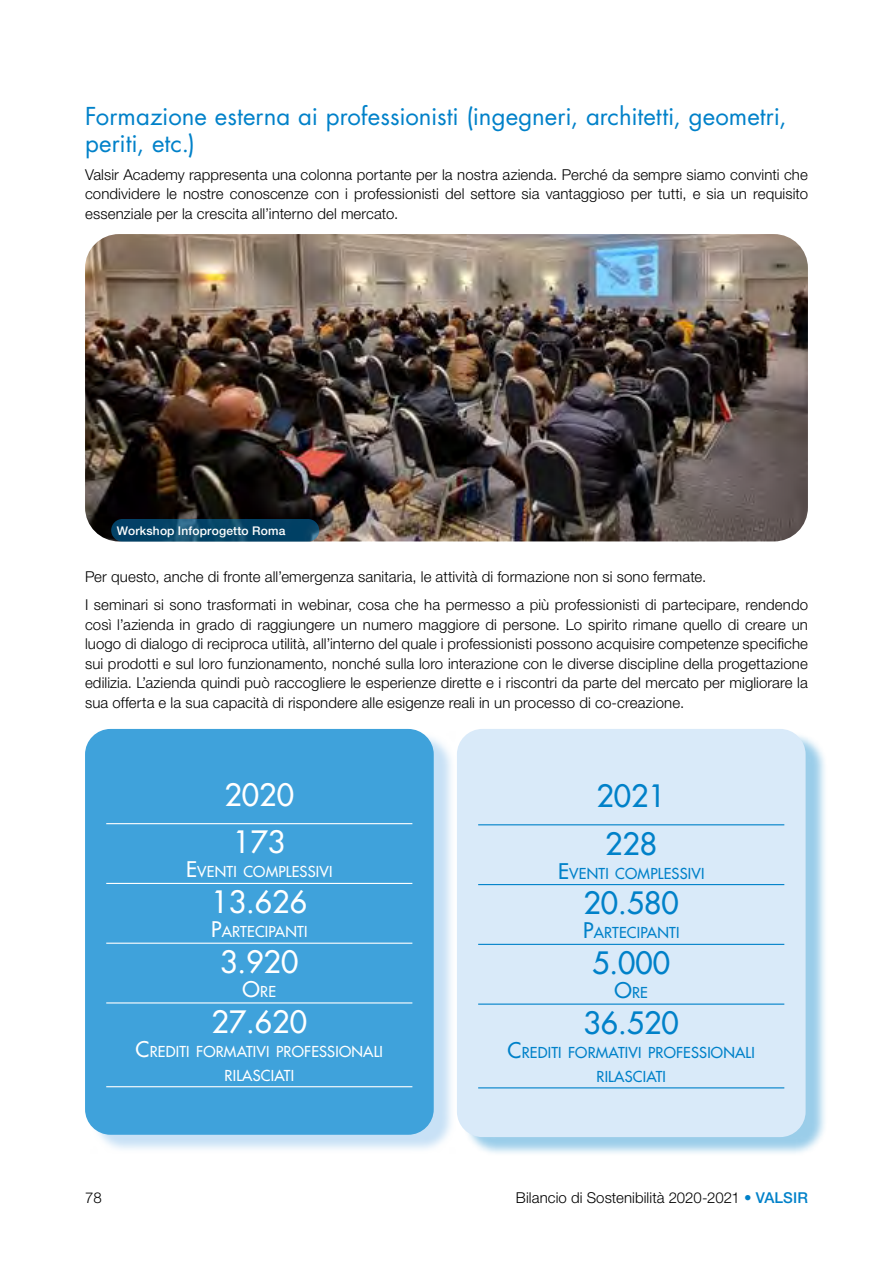
<style>
.page{position:relative;width:893px;height:1263px;background:#fff}
.page>*{position:absolute;margin:0;border:0;box-sizing:border-box;transform-origin:0 0}
.t1{font:30px/47.2px "Futura LT";color:#0081c9}
.t2{font:30px/47.2px "Futura LT";color:#fff}
.t3{font:24px/27px "Futura LT";color:#0081c9}
.t4{font:300 15px/19.5px "Helvetica Neue LT";letter-spacing:.005em;color:#000;text-align:justify}
.t5{font:14.7px "Futura LT";letter-spacing:.015em;color:#0081c9}
.t6{font:14.7px "Futura LT";letter-spacing:.015em;color:#fff}
.t7{font:500 12px "Helvetica Neue LT";letter-spacing:.015em;color:#fff}
.s1{font-size:21px}
.s2{color:#0081c9}
.s3{font-weight:500;color:#0081c9}
</style>
<div class="page">
<img style="left:85px;top:234px;width:723px;height:307px">
<svg style="left:111px;top:519px;width:208px;height:23px;background:#0c496b"></svg>
<div style="left:462px;top:731px;width:365px;height:424px;background:#0081c9;opacity:.4"></div>
<div style="left:457px;top:729px;width:349px;height:408px;background:#d9eaf9;border-radius:26px"></div>
<hr style="left:478px;top:824px;width:306px;height:1px;background:#0081c9">
<hr style="left:478px;top:884px;width:306px;height:1px;background:#0081c9">
<hr style="left:478px;top:944px;width:306px;height:1px;background:#0081c9">
<hr style="left:478px;top:1003px;width:306px;height:2px;background:#0081c9">
<hr style="left:478px;top:1087px;width:306px;height:1px;background:#0081c9">
<svg style="left:90px;top:731px;width:362px;height:419px;background:#d6e8f8"></svg>
<div style="left:85px;top:729px;width:349px;height:406px;background:#3fa2db;border-radius:26px"></div>
<hr style="left:106px;top:823px;width:306px;height:1px;background:#fff">
<hr style="left:106px;top:883px;width:306px;height:1px;background:#fff">
<hr style="left:106px;top:943px;width:306px;height:1px;background:#fff">
<hr style="left:106px;top:1002px;width:306px;height:1px;background:#fff">
<hr style="left:106px;top:1086px;width:306px;height:1px;background:#fff">
<h2 class="t3" style="left:85px;top:103px;width:703px">Formazione esterna ai professionisti (ingegneri, architetti, geometri, periti, etc.)</h2>
<p class="t4" style="left:85px;top:164px;width:724px">Valsir Academy rappresenta una colonna portante per la nostra azienda. Perché da sempre siamo convinti che condividere le nostre conoscenze con i professionisti del settore sia vantaggioso per tutti, e sia un requisito essenziale per la crescita all’interno del mercato.</p>
<p class="t7" style="left:117px;top:523px;width:170px">Workshop Infoprogetto Roma</p>
<p class="t4" style="left:85px;top:563px;width:724px;line-height:28px">Per questo, anche di fronte all’emergenza sanitaria, le attività di formazione non si sono fermate.<br>I seminari si sono trasformati in webinar, cosa che ha permesso a più professionisti di partecipare, rendendo</p>
<p class="t4" style="left:85px;top:615px;width:724px">così l’azienda in grado di raggiungere un numero maggiore di persone. Lo spirito rimane quello di creare un luogo di dialogo di reciproca utilità, all’interno del quale i professionisti possono acquisire competenze specifiche sui prodotti e sul loro funzionamento, nonché sulla loro interazione con le diverse discipline della progettazione edilizia. L’azienda quindi può raccogliere le esperienze dirette e i riscontri da parte del mercato per migliorare la sua offerta e la sua capacità di rispondere alle esigenze reali in un processo di co-creazione.</p>
<h1 class="t2" style="left:225px;top:771px;width:71px">2020<br>173</h1>
<p class="t6" style="left:186px;top:862px;width:70px"><span class="s1">E</span>VENTI COM</p>
<p class="t6" style="left:278px;top:862px;width:15px">PLESSI</p>
<p class="t6" style="left:319px;top:862px;width:12px">VI</p>
<h1 class="t2" style="left:212px;top:878px;width:97px">13.626</h1>
<p class="t6" style="left:211px;top:922px;width:96px"><span class="s1">P</span>ARTECI PANTI</p>
<h1 class="t2" style="left:220px;top:938px;width:80px">3.920</h1>
<p class="t6" style="left:243px;top:982px;width:26px"><span class="s1">O</span>RE</p>
<h1 class="t2" style="left:212px;top:998px;width:97px">27.620</h1>
<p class="t6" style="left:136px;top:1042px;width:72px"><span class="s1">C</span>REDITI FORMA</p>
<p class="t6" style="left:246px;top:1042px;width:47px">TIVI PROFESSIONALI</p>
<p class="t6" style="left:225px;top:1066px;width:9px">RILASCIA</p>
<p class="t6" style="left:284px;top:1066px;width:10px">TI</p>
<h1 class="t1" style="left:597px;top:772px;width:71px">2021<br>228</h1>
<p class="t5" style="left:558px;top:863px;width:70px"><span class="s1">E</span>VENTI COM</p>
<p class="t5" style="left:650px;top:863px;width:15px">PLESSI</p>
<p class="t5" style="left:691px;top:863px;width:12px">VI</p>
<h1 class="t1" style="left:584px;top:879px;width:97px">20.580</h1>
<p class="t5" style="left:583px;top:923px;width:96px"><span class="s1">P</span>ARTECI PANTI</p>
<h1 class="t1" style="left:592px;top:939px;width:80px">5.000</h1>
<p class="t5" style="left:614px;top:983px;width:26px"><span class="s1">O</span>RE</p>
<h1 class="t1" style="left:584px;top:999px;width:97px">36.520</h1>
<p class="t5" style="left:508px;top:1043px;width:72px"><span class="s1">C</span>REDITI FORMA</p>
<p class="t5" style="left:618px;top:1043px;width:47px">TIVI PROFESSIONALI</p>
<p class="t5" style="left:596px;top:1067px;width:9px">RILASCIA</p>
<p class="t5" style="left:656px;top:1067px;width:10px">TI</p>
<p class="t4" style="left:85px;top:1187px;width:18px">78</p>
<p class="t4" style="left:516px;top:1187px;width:293px">Bilancio di Sostenibilità 2020-2021 <span class="s2">•</span> <span class="s3">VALSIR</span></p>
</div>
